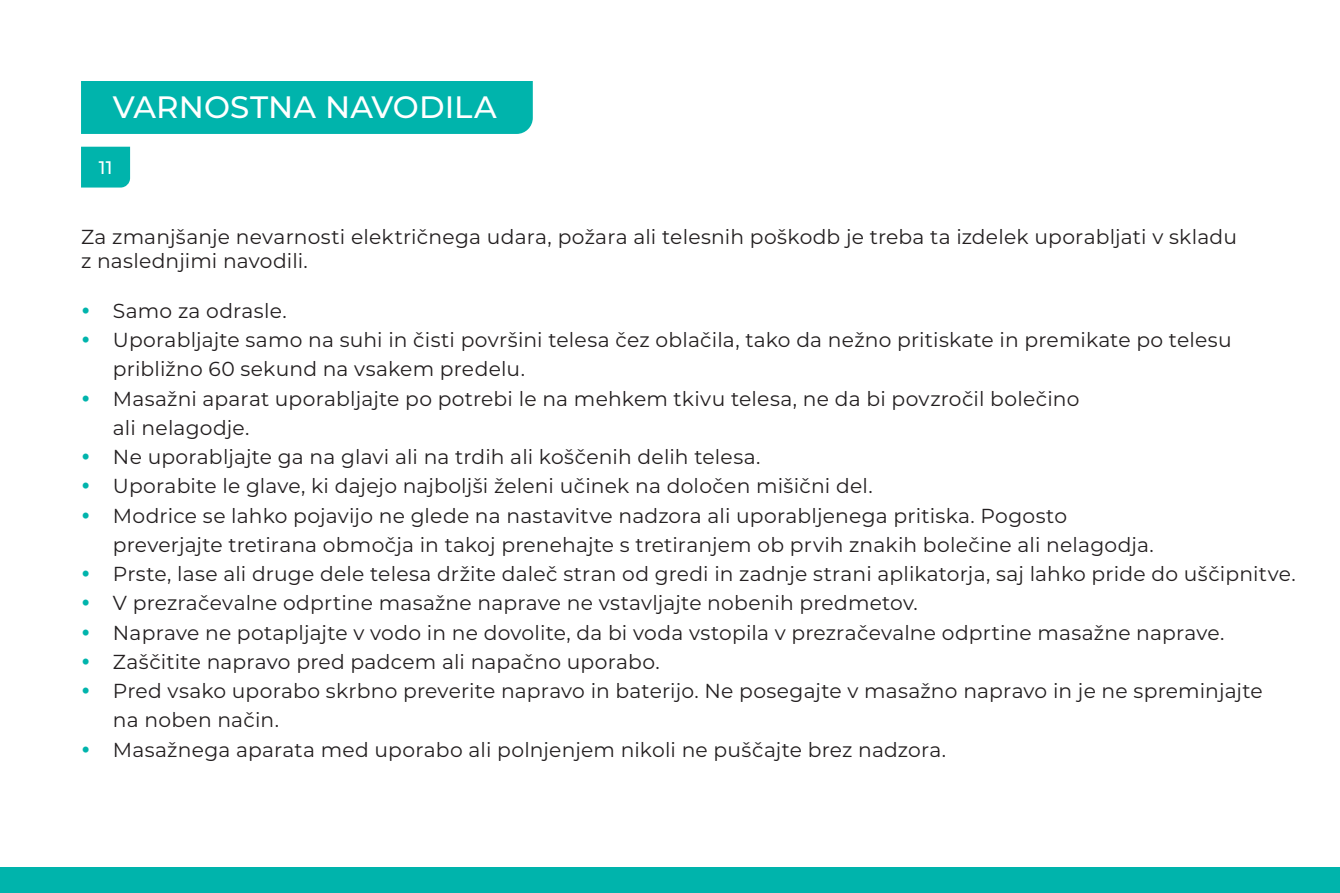
<style>
.page{position:relative;width:1340px;height:893px;background:#fff}
.page>*{position:absolute;margin:0;border:0;box-sizing:border-box;transform-origin:0 0}
.t1{font:500 30.82px "Montserrat";letter-spacing:.005em;color:#fff}
.t2{font:20.25px/29.2px "Montserrat";letter-spacing:.01em;color:#231f20}
.t3{font:500 18.22px "Montserrat";color:#fff}
.s1{color:#00b4ac}
</style>
<div class="page">
<div style="left:0;top:867px;width:1339px;height:26px;background:#00b4ac"></div>
<div style="left:81px;top:81px;width:452px;height:53px;background:#00b4ac"></div>
<div style="left:81px;top:147px;width:49px;height:41px;background:#00b4ac"></div>
<p class="t1" style="left:113px;top:86px;width:385px">VARNOSTNA NAVODILA</p>
<p class="t3" style="left:99px;top:155px;width:15px">11</p>
<p class="t2" style="left:81px;top:222px;width:1157px">Za zmanjšanje nevarnosti električnega udara, požara ali telesnih poškodb je treba ta izdelek uporabljati v skladu</p>
<p class="t2" style="left:81px;top:246px;width:228px">z naslednjimi navodili.</p>
<p class="t2" style="left:81px;top:295px;width:207px"><span class="s1">•</span> Samo za odrasle.</p>
<p class="t2" style="left:113px;top:324px;width:1120px;text-indent:-32px"><span class="s1">•</span> Uporabljajte samo na suhi in čisti površini telesa čez oblačila, tako da nežno pritiskate in premikate po telesu približno 60 sekund na vsakem predelu.</p>
<p class="t2" style="left:113px;top:383px;width:968px;text-indent:-32px"><span class="s1">•</span> Masažni aparat uporabljajte po potrebi le na mehkem tkivu telesa, ne da bi povzročil bolečino ali nelagodje.</p>
<p class="t2" style="left:81px;top:441px;width:681px"><span class="s1">•</span> Ne uporabljajte ga na glavi ali na trdih ali koščenih delih telesa.</p>
<p class="t2" style="left:81px;top:471px;width:793px"><span class="s1">•</span> Uporabite le glave, ki dajejo najboljši želeni učinek na določen mišični del.</p>
<p class="t2" style="left:113px;top:500px;width:1042px;text-indent:-32px"><span class="s1">•</span> Modrice se lahko pojavijo ne glede na nastavitve nadzora ali uporabljenega pritiska. Pogosto preverjajte tretirana območja in takoj prenehajte s tretiranjem ob prvih znakih bolečine ali nelagodja.</p>
<p class="t2" style="left:81px;top:558px;width:1216px"><span class="s1">•</span> Prste, lase ali druge dele telesa držite daleč stran od gredi in zadnje strani aplikatorja, saj lahko pride do uščipnitve.</p>
<p class="t2" style="left:81px;top:588px;width:838px"><span class="s1">•</span> V prezračevalne odprtine masažne naprave ne vstavljajte nobenih predmetov.</p>
<p class="t2" style="left:81px;top:617px;width:1144px"><span class="s1">•</span> Naprave ne potapljajte v vodo in ne dovolite, da bi voda vstopila v prezračevalne odprtine masažne naprave.</p>
<p class="t2" style="left:81px;top:646px;width:580px"><span class="s1">•</span> Zaščitite napravo pred padcem ali napačno uporabo.</p>
<p class="t2" style="left:113px;top:675px;width:1151px;text-indent:-32px"><span class="s1">•</span> Pred vsako uporabo skrbno preverite napravo in baterijo. Ne posegajte v masažno napravo in je ne spreminjajte na noben način.</p>
<p class="t2" style="left:81px;top:734px;width:866px"><span class="s1">•</span> Masažnega aparata med uporabo ali polnjenjem nikoli ne puščajte brez nadzora.</p>
</div>
